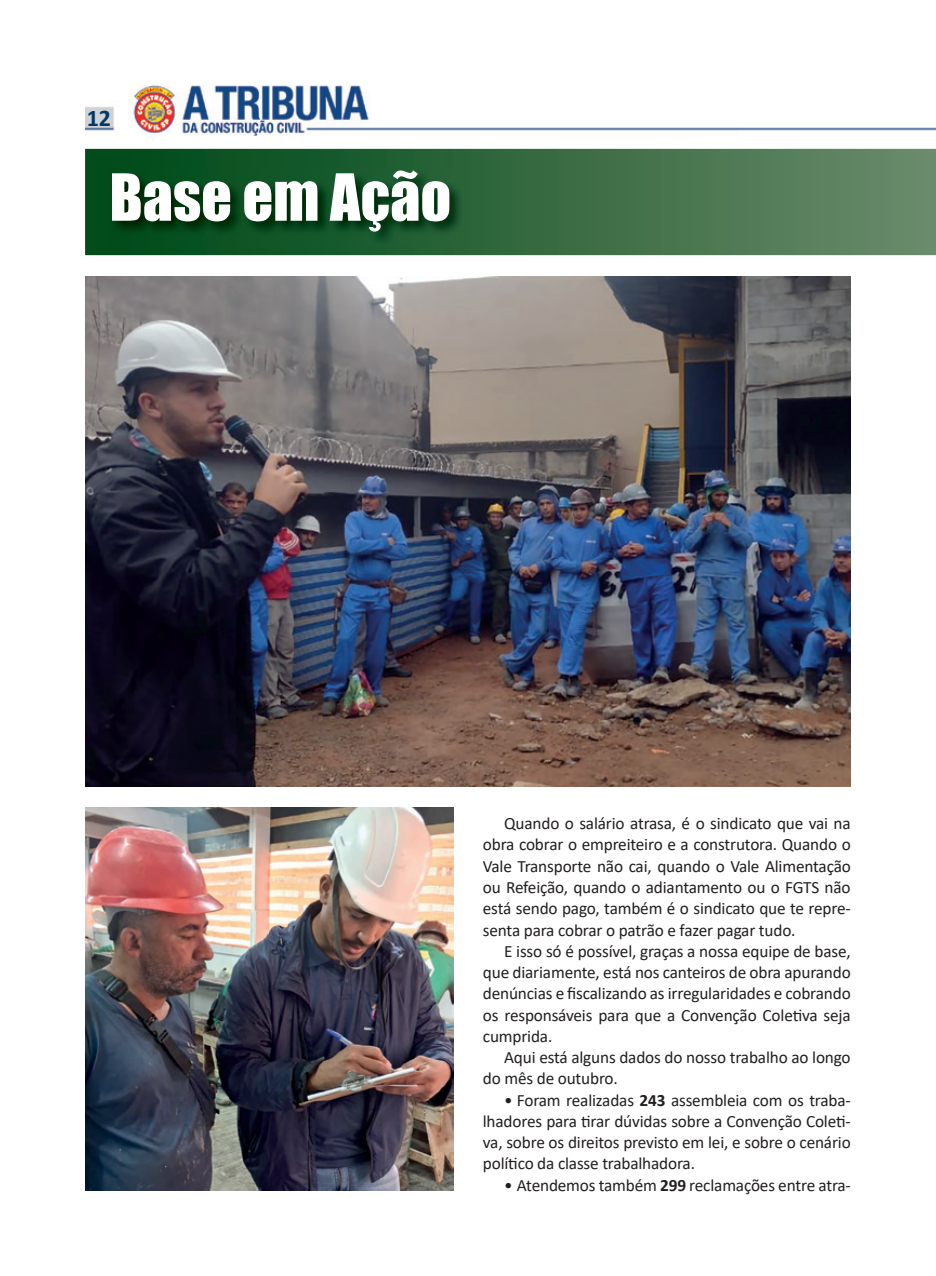
<style>
.page{position:relative;width:936px;height:1276px;background:#fff}
.page>*{position:absolute;margin:0;border:0;box-sizing:border-box;transform-origin:0 0}
.t1{font:60px "Impact";color:#fff}
.t2{font:700 24px "Calibri";color:#00386a}
.t3{font:17.25px/21.3px "Calibri";letter-spacing:-.01em;color:#231f20;text-align:justify}
.s1{font-weight:700}
</style>
<div class="page">
<svg style="left:85px;top:149px;width:850px;height:106px"></svg>
<img style="left:109px;top:168px;width:355px;height:78px">
<img style="left:85px;top:85px;width:653px;height:50px">
<img style="left:738px;top:127px;width:197px;height:4px">
<img style="left:85px;top:276px;width:765px;height:510px">
<img style="left:85px;top:808px;width:368px;height:383px">
<h2 class="t2" style="left:87px;top:101px;width:26px">12</h2>
<h1 class="t1" style="left:109px;top:151px;width:343px">Base em Ação</h1>
<p class="t3" style="left:483px;top:812px;width:369px;text-indent:21px">Quando o salário atrasa, é o sindicato que vai na obra cobrar o empreiteiro e a construtora. Quando o Vale Transporte não cai, quando o Vale Alimentação ou Refeição, quando o adiantamento ou o FGTS não está sendo pago, também é o sindicato que te repre&shy;senta para cobrar o patrão e fazer pagar tudo.</p>
<p class="t3" style="left:483px;top:940px;width:369px;text-indent:21px">E isso só é possível, graças a nossa equipe de base, que diariamente, está nos canteiros de obra apurando denúncias e fiscalizando as irregularidades e cobrando os responsáveis para que a Convenção Coletiva seja cumprida.</p>
<p class="t3" style="left:483px;top:1046px;width:369px;text-indent:21px">Aqui está alguns dados do nosso trabalho ao longo do mês de outubro.</p>
<p class="t3" style="left:483px;top:1088px;width:369px;text-indent:21px">• Foram realizadas <span class="s1">243</span> assembleia com os traba&shy;lhadores para tirar dúvidas sobre a Convenção Coleti&shy;va, sobre os direitos previsto em lei, e sobre o cenário político da classe trabalhadora.</p>
<p class="t3" style="left:504px;top:1173px;width:348px">• Atendemos também <span class="s1">299</span> reclamações entre atra-</p>
</div>
